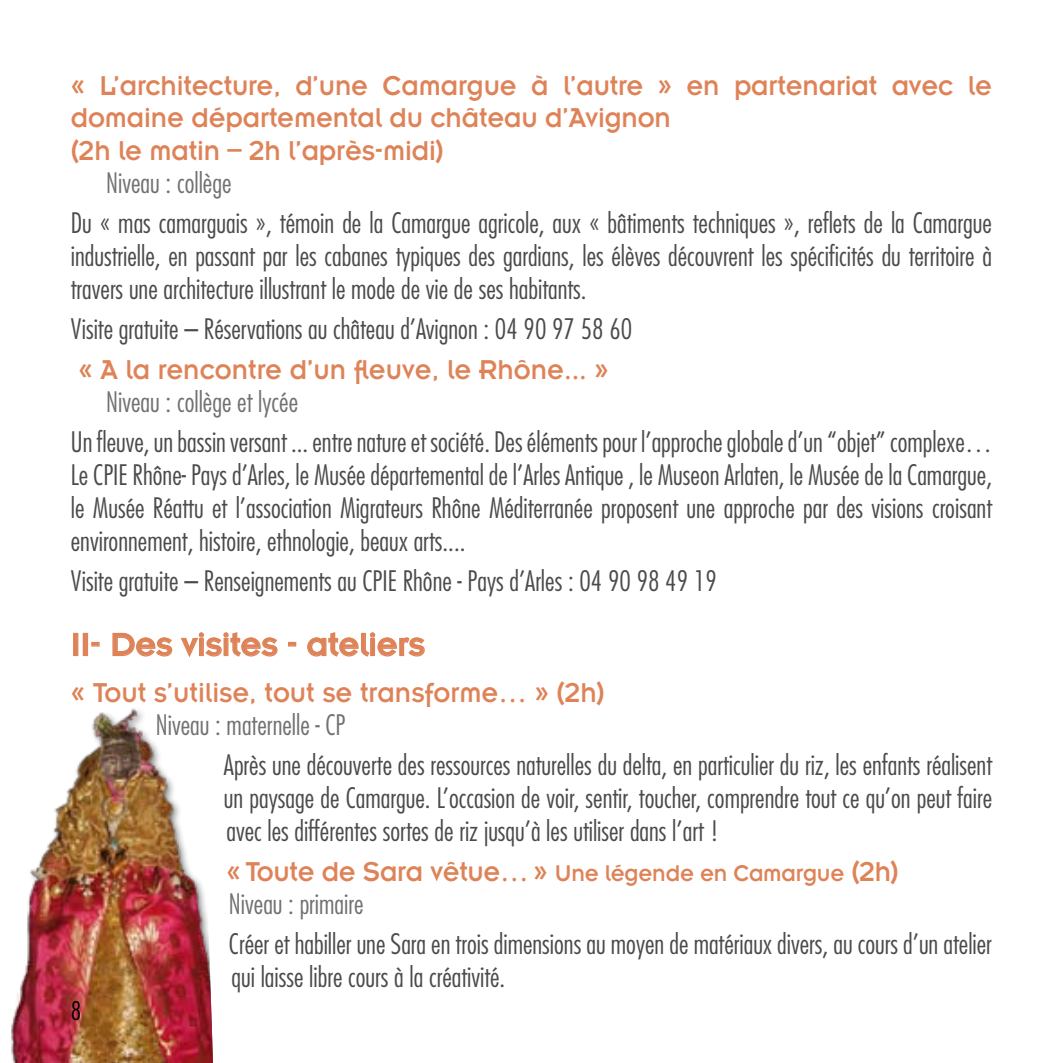
<style>
.page{position:relative;width:1063px;height:1063px;background:#fff}
.page>*{position:absolute;margin:0;border:0;box-sizing:border-box;transform-origin:0 0}
.t1{font:35px "Insignia";color:#de8358}
.t2{font:30px/32.5px "Insignia";letter-spacing:-.005em;color:#de8358;scale:.95 1}
.t3{font:300 condensed 27.5px/33px "Futura";color:#4b4b4d;text-align:justify}
.t4{font:300 condensed 27.5px "Futura";color:#707173}
.t5{font:300 condensed 25px "Futura";color:#000}
.s1{font-size:25px}
</style>
<div class="page">
<img style="left:11px;top:708px;width:202px;height:355px">
<div style="left:73px;top:633px;width:5px;height:23px;border:1px solid #de8358"></div>
<div style="left:83px;top:633px;width:5px;height:23px;border:1px solid #de8358"></div>
<div style="left:91px;top:642px;width:9px;height:5px;border:1px solid #de8358"></div>
<svg style="left:112px;top:632px;width:61px;height:25px"></svg>
<svg style="left:180px;top:632px;width:98px;height:26px"></svg>
<div style="left:288px;top:642px;width:8px;height:5px;border:1px solid #de8358"></div>
<svg style="left:307px;top:632px;width:118px;height:25px"></svg>
<p class="t2" style="left:71px;top:69px;width:971px">« L’architecture, d’une Camargue à l’autre » en partenariat avec le domaine départemental du château d’Avignon<br>(2h le matin – 2h l’après-midi)</p>
<p class="t4" style="left:106px;top:166px;width:127px">Niveau : collège</p>
<p class="t3" style="left:71px;top:206px;width:923px">Du « mas camarguais », témoin de la Camargue agricole, aux « bâtiments techniques », reflets de la Camargue industrielle, en passant par les cabanes typiques des gardians, les élèves découvrent les spécificités du territoire à travers une architecture illustrant le mode de vie de ses habitants.</p>
<p class="t3" style="left:71px;top:312px;width:563px">Visite gratuite – Réservations au château d’Avignon : 04 90 97 58 60</p>
<p class="t2" style="left:79px;top:353px;width:560px">« A la rencontre d’un fleuve, le Rhône... »</p>
<p class="t4" style="left:106px;top:384px;width:193px">Niveau : collège et lycée</p>
<p class="t3" style="left:71px;top:425px;width:923px">Un fleuve, un bassin versant ... entre nature et société. Des éléments pour l’approche globale d’un “objet” complexe… Le CPIE Rhône- Pays d’Arles, le Musée départemental de l’Arles Antique , le Museon Arlaten, le Musée de la Camargue, le Musée Réattu et l’association Migrateurs Rhône Méditerranée proposent une approche par des visions croisant environnement, histoire, ethnologie, beaux arts....</p>
<p class="t3" style="left:71px;top:564px;width:647px">Visite gratuite – Renseignements au CPIE Rhône - Pays d’Arles : 04 90 98 49 19</p>
<p class="t1" style="left:71px;top:627px;width:355px">II- Des visites - ateliers</p>
<p class="t2" style="left:71px;top:676px;width:563px">« Tout s’utilise, tout se transforme… » (2h)</p>
<p class="t4" style="left:156px;top:708px;width:191px">Niveau : maternelle - CP</p>
<p class="t3" style="left:224px;top:748px;width:770px">Après une découverte des ressources naturelles du delta, en particulier du riz, les enfants réalisent un paysage de Camargue. L’occasion de voir, sentir, toucher, comprendre tout ce qu’on peut faire avec les différentes sortes de riz jusqu’à les utiliser dans l’art !</p>
<p class="t2" style="left:226px;top:855px;width:709px">« Toute de Sara vêtue… » <span class="s1">Une légende en Camargue</span> (2h)</p>
<p class="t4" style="left:229px;top:886px;width:136px">Niveau : primaire</p>
<p class="t3" style="left:229px;top:927px;width:764px">Créer et habiller une Sara en trois dimensions au moyen de matériaux divers, au cours d’un atelier qui laisse libre cours à la créativité.</p>
<p class="t5" style="left:71px;top:995px;width:12px">8</p>
</div>
